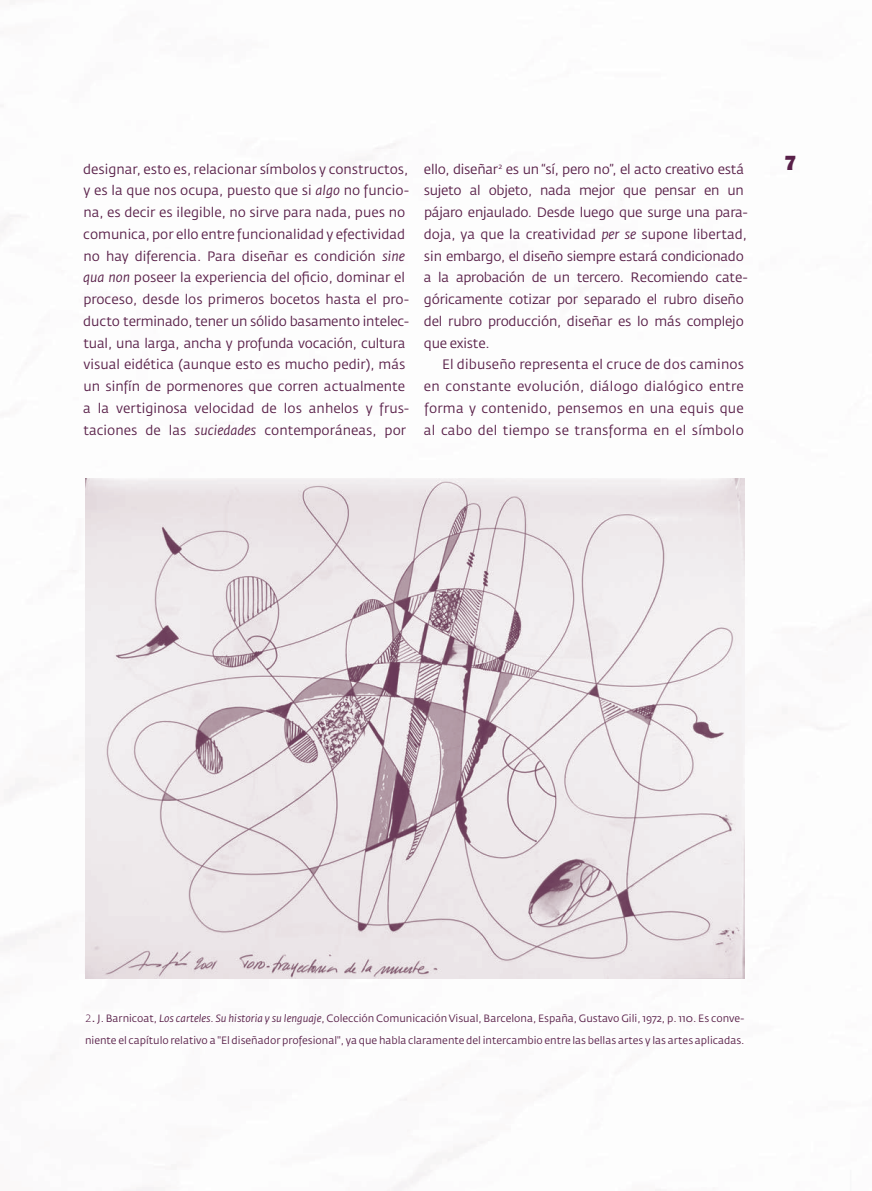
<style>
.page{position:relative;width:872px;height:1191px;background:#fff}
.page>*{position:absolute;margin:0;border:0;box-sizing:border-box;transform-origin:0 0}
.t1{font:20.4px "M Egalopolis Extra";color:#592049}
.t2{font:13.5px/21.8px "Fedra Sans Std";color:#592049}
.t3{font:13.5px "Fedra Sans Std";letter-spacing:-.02em;color:#592049}
.t4{font:10.5px/21.8px "Fedra Sans Std";color:#592049}
.s1{font-style:italic}
.s2{font-weight:300}
.s3{font-size:13.5px}
</style>
<div class="page">
<img style="left:85px;top:478px;width:659px;height:500px">
<p class="t2" style="left:83px;top:158px;width:327px">designar, esto es, relacionar símbolos y constructos, y es la que nos ocupa, puesto que si <span class="s1">algo</span> no funcio&shy;na, es decir es ilegible, no sirve para nada, pues no comunica, por ello entre funcionalidad y efectividad no hay diferencia. Para diseñar es condición <span class="s1">sine qua non</span> poseer la experiencia del oficio, dominar el proceso, desde los primeros bocetos hasta el pro&shy;ducto terminado, tener un sólido basamento intelec&shy;tual, una larga, ancha y profunda vocación, cultura visual eidética (aunque esto es mucho pedir), más un sinfín de pormenores que corren actualmente a la vertiginosa velocidad de los anhelos y frus&shy;taciones de las <span class="s1">suciedades</span> contemporáneas, por</p>
<p class="t3" style="left:424px;top:160px;width:321px">ello, diseñar <sup>2</sup> es un “sí, pero no”, el acto creativo está</p>
<p class="t3" style="left:424px;top:182px;width:321px">sujeto al objeto, nada mejor que pensar en un</p>
<p class="t3" style="left:424px;top:204px;width:325px">pájaro enjaulado. Desde luego que surge una para-</p>
<p class="t2" style="left:424px;top:223px;width:325px">doja, ya que la creatividad <span class="s1">per se</span> supone libertad,</p>
<p class="t3" style="left:424px;top:247px;width:321px">sin embargo, el diseño siempre estará condicionado</p>
<p class="t3" style="left:424px;top:269px;width:325px">a la aprobación de un tercero. Recomiendo cate-</p>
<p class="t2" style="left:424px;top:288px;width:321px">góricamente cotizar por separado el rubro diseño</p>
<p class="t2" style="left:424px;top:310px;width:321px">del rubro producción, diseñar es lo más complejo</p>
<p class="t2" style="left:424px;top:332px;width:67px">que existe.</p>
<p class="t2" style="left:442px;top:354px;width:303px">El dibuseño representa el cruce de dos caminos</p>
<p class="t2" style="left:424px;top:375px;width:321px">en constante evolución, diálogo dialógico entre</p>
<p class="t2" style="left:424px;top:397px;width:321px">forma y contenido, pensemos en una equis que</p>
<p class="t2" style="left:424px;top:419px;width:321px">al cabo del tiempo se transforma en el símbolo</p>
<p class="t1" style="left:783px;top:147px;width:15px">7</p>
<p class="t4" style="left:85px;top:1007px;width:661px"><span class="s2">2</span><span class="s3">.</span> J. Barnicoat, <span class="s1">Los carteles. Su historia y su lenguaje</span>, Colección Comunicación Visual, Barcelona, España, Gustavo Gili, 1972, p. 110. Es conve&shy;niente el capítulo relativo a "El diseñador profesional", ya que habla claramente del intercambio entre las bellas artes y las artes aplicadas.</p>
</div>
